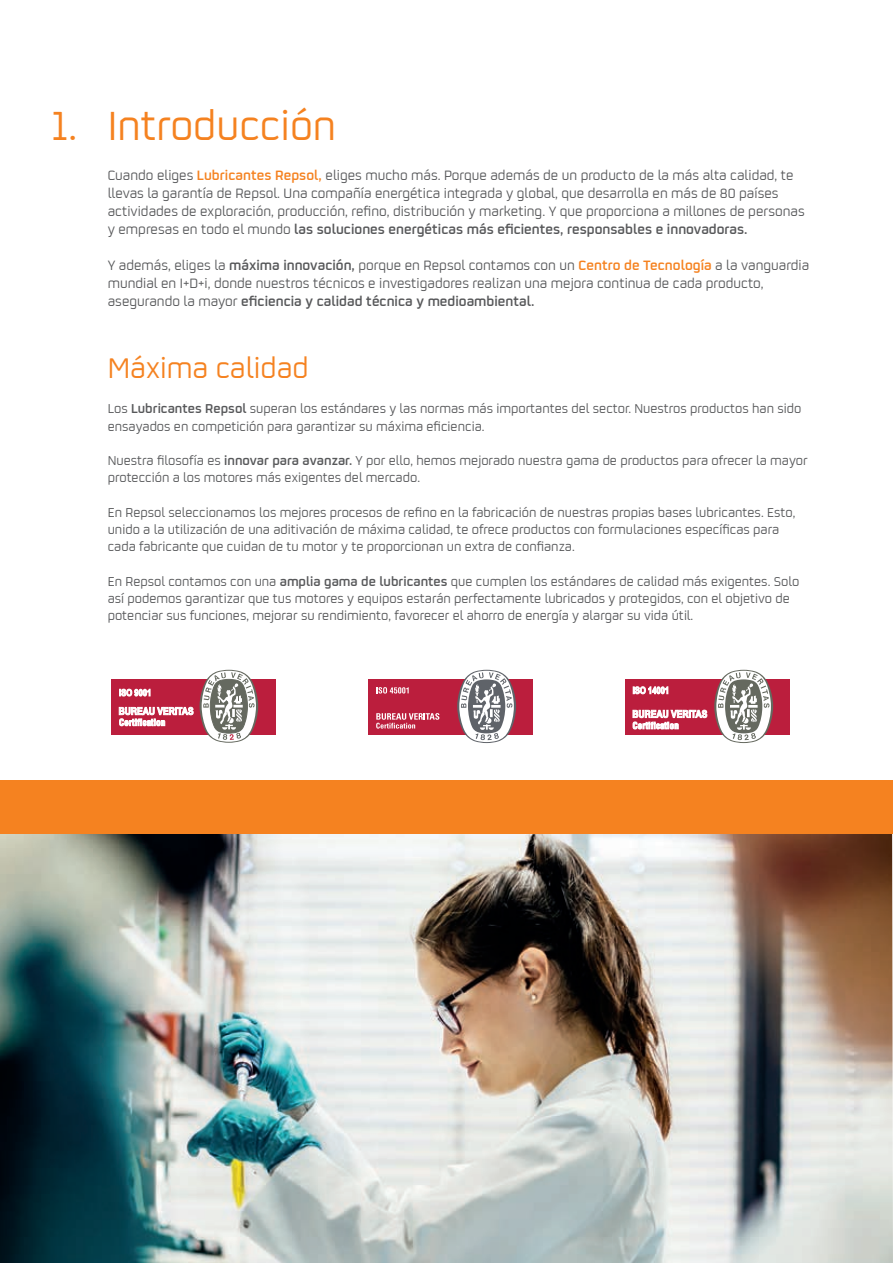
<style>
.page{position:relative;width:893px;height:1263px;background:#fff}
.page>*{position:absolute;margin:0;border:0;box-sizing:border-box;transform-origin:0 0}
.Titulo1{font:45px "Repsol";color:#f58220}
.TEXTOCOMÚN{font:31.5px "Repsol";color:#f58220}
.t1{font:15px/18px "Repsol";color:#57585a}
.t2{font:14.25px/17.2px "Repsol";color:#57585a}
.s1{font-weight:600;color:#f58220}
.s2{font-weight:600}
</style>
<div class="page">
<div style="left:111px;top:679px;width:165px;height:55px;background:#bb1e3d"></div>
<svg style="left:119px;top:689px;width:31px;height:7px"></svg>
<svg style="left:119px;top:707px;width:74px;height:19px"></svg>
<svg style="left:200px;top:670px;width:58px;height:73px"></svg>
<div style="left:625px;top:679px;width:165px;height:56px;background:#bb1e3d"></div>
<svg style="left:714px;top:670px;width:59px;height:73px"></svg>
<svg style="left:633px;top:710px;width:74px;height:19px"></svg>
<svg style="left:633px;top:686px;width:35px;height:8px"></svg>
<div style="left:368px;top:679px;width:165px;height:56px;background:#bb1e3d"></div>
<svg style="left:457px;top:670px;width:59px;height:73px"></svg>
<svg style="left:376px;top:713px;width:63px;height:16px"></svg>
<svg style="left:376px;top:687px;width:33px;height:6px"></svg>
<img style="left:0;top:833px;width:893px;height:430px">
<div style="left:0;top:780px;width:893px;height:53px;background:#f58220"></div>
<p class="Titulo1" style="left:51px;top:95px;width:28px">1.</p>
<p class="Titulo1" style="left:108px;top:95px;width:230px">Introducción</p>
<p class="t1" style="left:108px;top:165px;width:698px">Cuando eliges <span class="s1">Lubricantes Repsol,</span> eliges mucho más. Porque además de un producto de la más alta calidad, te llevas la garantía de Repsol. Una compañía energética integrada y global, que desarrolla en más de 80 países actividades de exploración, producción, refino, distribución y marketing. Y que proporciona a millones de personas y empresas en todo el mundo <span class="s2">las soluciones energéticas más eficientes, responsables e innovadoras.</span></p>
<p class="t1" style="left:108px;top:255px;width:703px">Y además, eliges la <span class="s2">máxima innovación,</span> porque en Repsol contamos con un <span class="s1">Centro de Tecnología</span> a la vanguardia mundial en I+D+i, donde nuestros técnicos e investigadores realizan una mejora continua de cada producto, asegurando la mayor <span class="s2">eficiencia y calidad técnica y medioambiental.</span></p>
<p class="TEXTOCOMÚN" style="left:108px;top:346px;width:203px">Máxima calidad</p>
<p class="t2" style="left:108px;top:399px;width:695px">Los <span class="s2">Lubricantes Repsol</span> superan los estándares y las normas más importantes del sector. Nuestros productos han sido ensayados en competición para garantizar su máxima eficiencia.</p>
<p class="t2" style="left:108px;top:451px;width:701px">Nuestra filosofía es <span class="s2">innovar para avanzar.</span> Y por ello, hemos mejorado nuestra gama de productos para ofrecer la mayor protección a los motores más exigentes del mercado.</p>
<p class="t2" style="left:108px;top:503px;width:689px">En Repsol seleccionamos los mejores procesos de refino en la fabricación de nuestras propias bases lubricantes. Esto, unido a la utilización de una aditivación de máxima calidad, te ofrece productos con formulaciones específicas para cada fabricante que cuidan de tu motor y te proporcionan un extra de confianza.</p>
<p class="t2" style="left:108px;top:572px;width:693px">En Repsol contamos con una <span class="s2">amplia gama de lubricantes</span> que cumplen los estándares de calidad más exigentes. Solo así podemos garantizar que tus motores y equipos estarán perfectamente lubricados y protegidos, con el objetivo de potenciar sus funciones, mejorar su rendimiento, favorecer el ahorro de energía y alargar su vida útil.</p>
</div>
